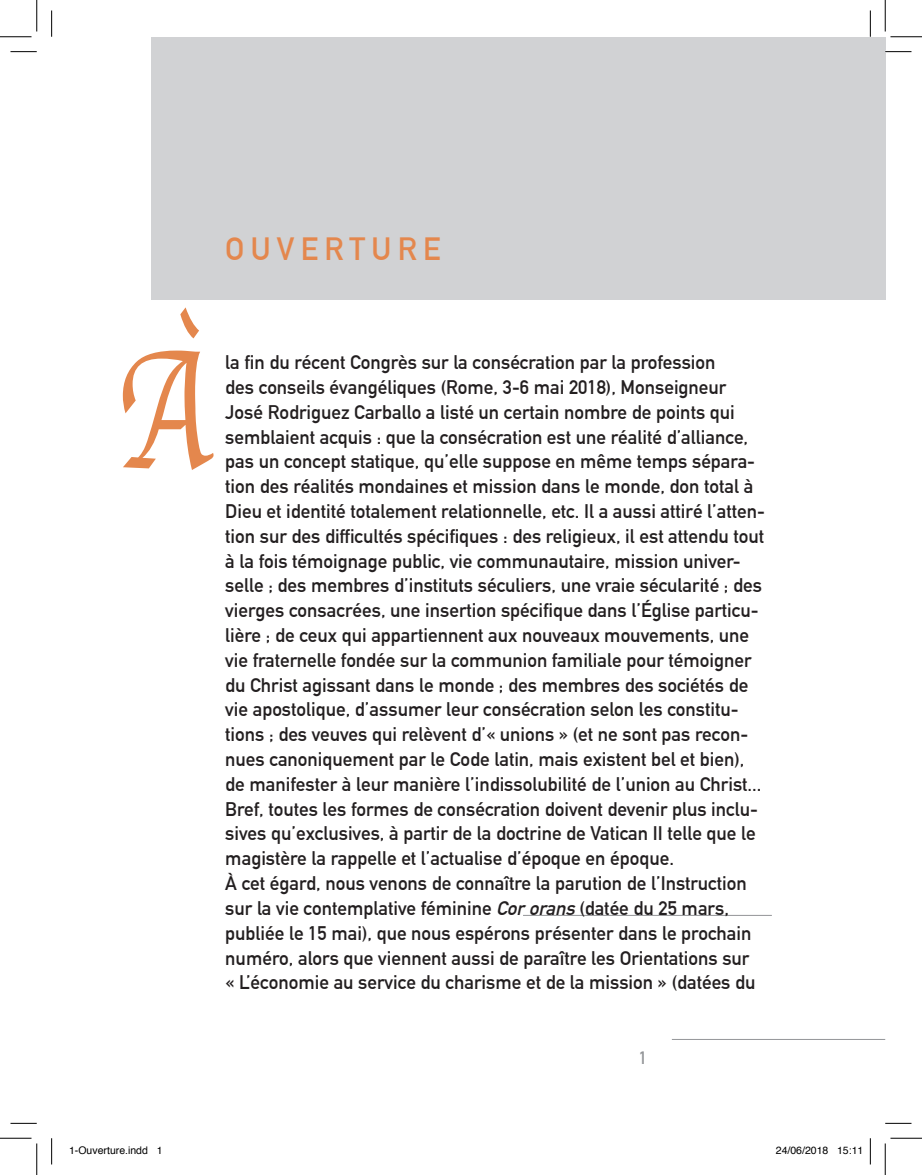
<style>
.page{position:relative;width:922px;height:1175px;background:#fff}
.page>*{position:absolute;margin:0;border:0;box-sizing:border-box;transform-origin:0 0}
.t1{font:175px "Apple Chancery";color:#e4874d;scale:.76 1}
.t2{font:700 31.5px "DIN Alternate";letter-spacing:.2em;color:#e4874d}
.t3{font:700 19.25px/24.8px "DIN Alternate";color:#231f20}
.t4{font:700 17.5px "DIN Alternate";color:#939598}
.t5{font:10.5px "Helvetica";color:#000}
.s1{font-style:italic}
</style>
<div class="page">
<hr style="left:672px;top:1039px;width:213px;height:1px;background:#939598">
<hr style="left:523px;top:915px;width:249px;height:1px;background:#939598">
<div style="left:151px;top:37px;width:734px;height:263px;background:#d1d2d4"></div>
<svg style="left:10px;top:51px;width:27px;height:1px"></svg>
<svg style="left:885px;top:51px;width:26px;height:1px"></svg>
<svg style="left:10px;top:1123px;width:27px;height:1px"></svg>
<svg style="left:885px;top:1123px;width:26px;height:1px"></svg>
<svg style="left:51px;top:10px;width:1px;height:27px"></svg>
<svg style="left:51px;top:1138px;width:1px;height:26px"></svg>
<svg style="left:870px;top:10px;width:1px;height:27px"></svg>
<svg style="left:870px;top:1138px;width:1px;height:26px"></svg>
<hr style="left:0;top:36px;width:32px;height:1px;background:#000">
<hr style="left:890px;top:36px;width:32px;height:1px;background:#000">
<hr style="left:0;top:1138px;width:32px;height:1px;background:#000">
<hr style="left:890px;top:1138px;width:32px;height:1px;background:#000">
<hr style="left:36px;top:0;width:1px;height:31px;background:#000">
<hr style="left:36px;top:1143px;width:1px;height:32px;background:#000">
<hr style="left:885px;top:0;width:1px;height:31px;background:#000">
<hr style="left:885px;top:1143px;width:1px;height:32px;background:#000">
<h2 class="t2" style="left:225px;top:224px;width:217px">ouver tur e</h2>
<h1 class="t1" style="left:115px;top:271px;width:127px">À</h1>
<p class="t3" style="left:225px;top:349px;width:541px">la fin du récent Congrès sur la consécration par la profession<br>des conseils évangéliques (Rome, 3-6 mai 2018), Monseigneur José Rodriguez Carballo a listé un certain nombre de points qui semblaient acquis : que la consécration est une réalité d’alliance, pas un concept statique, qu’elle suppose en même temps sépara&shy;tion des réalités mondaines et mission dans le monde, don total à Dieu et identité totalement relationnelle, etc. Il a aussi attiré l’atten&shy;tion sur des difficultés spécifiques : des religieux, il est attendu tout à la fois témoignage public, vie communautaire, mission univer&shy;selle ; des membres d’instituts séculiers, une vraie sécularité ; des vierges consacrées, une insertion spécifique dans l’Église particu&shy;lière ; de ceux qui appartiennent aux nouveaux mouvements, une vie fraternelle fondée sur la communion familiale pour témoigner du Christ agissant dans le monde ; des membres des sociétés de vie apostolique, d’assumer leur consécration selon les constitu&shy;tions ; des veuves qui relèvent d’« unions » (et ne sont pas recon&shy;nues canoniquement par le Code latin, mais existent bel et bien), de manifester à leur manière l’indissolubilité de l’union au Christ...<br>Bref, toutes les formes de consécration doivent devenir plus inclu&shy;sives qu’exclusives, à partir de la doctrine de Vatican II telle que le magistère la rappelle et l’actualise d’époque en époque.<br>À cet égard, nous venons de connaître la parution de l’Instruction sur la vie contemplative féminine <span class="s1">Cororans</span>(datée du 25 mars, publiée le 15 mai), que nous espérons présenter dans le prochain numéro, alors que viennent aussi de paraître les Orientations sur<br>« L’économie au service du charisme et de la mission » (datées du</p>
<p class="t4" style="left:639px;top:1045px;width:10px">1</p>
<p class="t5" style="left:69px;top:1142px;width:95px">1-Ouverture.indd 1</p>
<p class="t5" style="left:776px;top:1142px;width:89px">24/06/2018 15:11</p>
</div>
